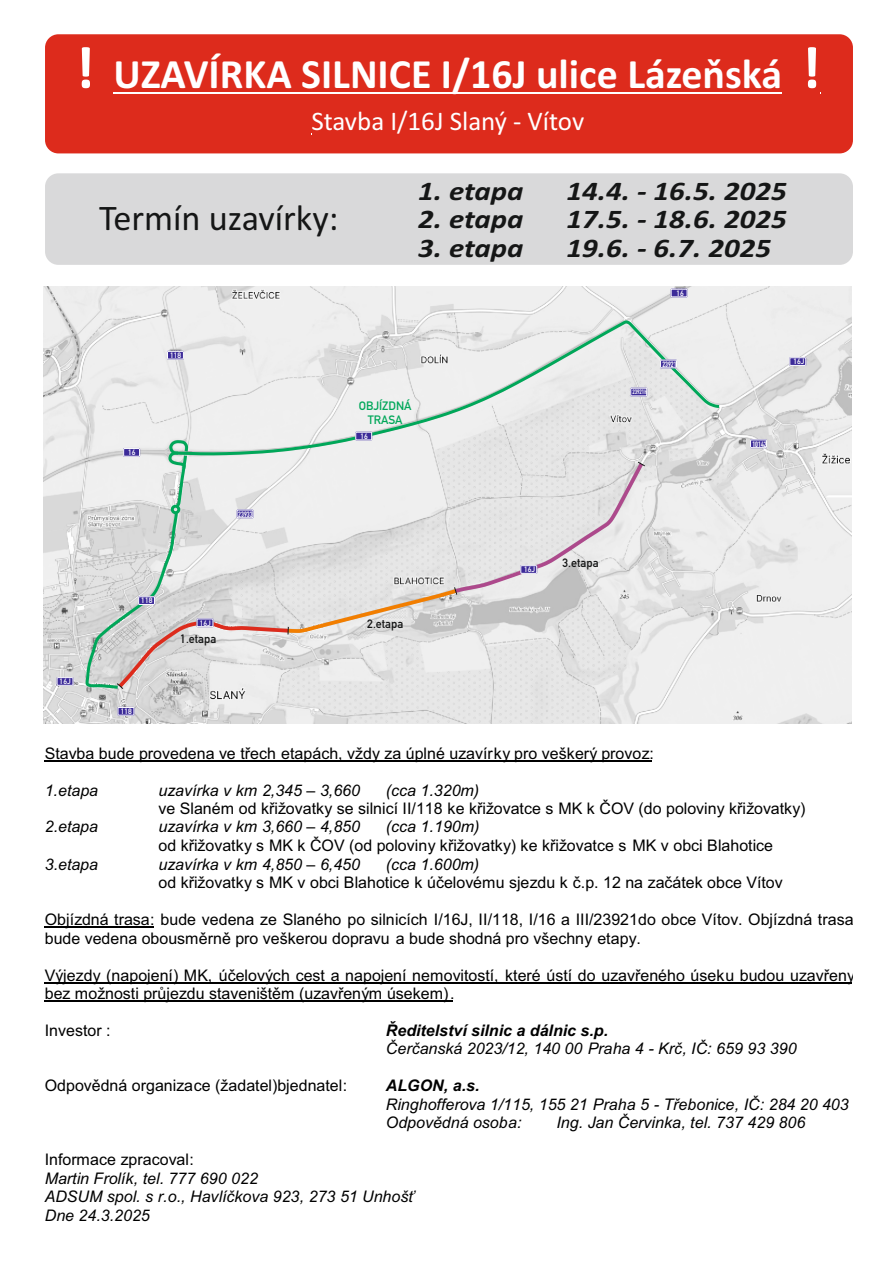
<style>
.page{position:relative;width:893px;height:1263px;background:#fff}
.page>*{position:absolute;margin:0;border:0;box-sizing:border-box;transform-origin:0 0}
.t1{font:700 42px "Calibri";color:#fff}
.t2{font:36.3px "Calibri";color:#151616}
.t3{font:italic 700 27px/28.5px "Calibri";color:#151616;scale:1.15 1}
.t4{font:27px "Calibri";color:#fff}
.t5{font:16.05px/18.5px "Arial";color:#000}
.t6{font:italic 16.05px/18.5px "Arial";color:#000}
.t7{font:italic 700 16.05px "Arial";color:#000}
.t8{font:12px "DIN Mittelschrift CE";color:#151616}
.t9{font:12px/13.8px "DIN Mittelschrift CE";color:#00a759;text-align:center}
.t10{font:7.65px "DIN Mittelschrift CE";color:#fff}
.t11{font:7.65px "DIN Engschrift CE";color:#fff}
.t12{font:6.45px "DIN Engschrift CE";color:#fff}
.s1{font-size:60.15px}
</style>
<div class="page">
<div style="left:45px;top:173px;width:808px;height:92px;background:#d9d9da;border-radius:13px"></div>
<div style="left:45px;top:34px;width:808px;height:119px;background:#dd2b1c;border-radius:13px"></div>
<hr style="left:113px;top:92px;width:669px;height:2px;background:#fff">
<img style="left:43px;top:287px;width:808px;height:436px">
<svg style="left:166px;top:318px;width:556px;height:193px"></svg>
<svg style="left:83px;top:389px;width:563px;height:302px"></svg>
<svg style="left:123px;top:448px;width:17px;height:9px"></svg>
<div style="left:123px;top:448px;width:17px;height:8px;background:#3c2b99;border:1px solid #fff"></div>
<div style="left:355px;top:432px;width:17px;height:8px;background:#3c2b99;border:1px solid #fff"></div>
<div style="left:671px;top:289px;width:17px;height:8px;background:#c6c1df"></div>
<div style="left:671px;top:289px;width:16px;height:8px;background:#3c2b99;border:1px solid #fff"></div>
<div style="left:789px;top:357px;width:17px;height:9px;background:#3c2b99;border:1px solid #fff"></div>
<div style="left:520px;top:565px;width:17px;height:9px;background:#3c2b99;border:1px solid #fff"></div>
<svg style="left:196px;top:618px;width:18px;height:9px"></svg>
<div style="left:197px;top:619px;width:16px;height:8px;background:#3c2b99;border:1px solid #fff"></div>
<div style="left:57px;top:677px;width:16px;height:9px;background:#3c2b99;border:1px solid #fff"></div>
<div style="left:138px;top:596px;width:17px;height:9px;background:#3c2b99;border:1px solid #fff"></div>
<svg style="left:117px;top:707px;width:17px;height:9px"></svg>
<div style="left:118px;top:707px;width:16px;height:8px;background:#3c2b99;border:1px solid #fff"></div>
<div style="left:237px;top:509px;width:17px;height:9px;background:#c2bddc"></div>
<div style="left:237px;top:510px;width:16px;height:8px;background:#3c2b99;border:1px solid #fff"></div>
<div style="left:167px;top:351px;width:17px;height:9px;background:#c3bfdd"></div>
<div style="left:167px;top:351px;width:17px;height:8px;background:#3c2b99;border:1px solid #fff"></div>
<svg style="left:660px;top:359px;width:17px;height:9px"></svg>
<div style="left:660px;top:360px;width:17px;height:8px;background:#3c2b99;border:1px solid #fff"></div>
<div style="left:630px;top:388px;width:17px;height:8px;background:#3c2b99;border:1px solid #fff"></div>
<div style="left:750px;top:439px;width:17px;height:9px;background:#c0bcdb"></div>
<div style="left:750px;top:440px;width:17px;height:8px;background:#3c2b99;border:1px solid #fff"></div>
<hr style="left:45px;top:760px;width:607px;height:2px;background:#000">
<hr style="left:45px;top:927px;width:109px;height:1px;background:#000">
<hr style="left:45px;top:982px;width:807px;height:1px;background:#000">
<hr style="left:45px;top:1001px;width:408px;height:1px;background:#000">
<h1 class="t1" style="left:75px;top:56px;width:747px"><span class="s1">!</span> UZAVÍRKA SILNICE I/16J ulice Lázeňská <span class="s1">!</span></h1>
<h3 class="t4" style="left:311px;top:109px;width:274px">Stavba I/16J Slaný - Vítov</h3>
<p class="t10" style="left:60px;top:678px;width:13px">16J</p>
<h2 class="t2" style="left:99px;top:203px;width:241px">Termín uzavírky:</h2>
<p class="t10" style="left:170px;top:352px;width:13px">118</p>
<p class="t10" style="left:128px;top:449px;width:9px">16</p>
<p class="t11" style="left:238px;top:511px;width:16px">23933</p>
<p class="t10" style="left:141px;top:598px;width:13px">118</p>
<p class="t10" style="left:200px;top:620px;width:13px">16J</p>
<p class="t8" style="left:180px;top:634px;width:38px">1.etapa</p>
<h3 class="t3" style="left:418px;top:179px;width:93px">1. etapa</h3>
<h3 class="t3" style="left:566px;top:179px;width:193px">14.4. - 16.5. 2025</h3>
<h3 class="t3" style="left:418px;top:207px;width:93px">2. etapa</h3>
<h3 class="t3" style="left:418px;top:236px;width:93px">3. etapa</h3>
<h3 class="t3" style="left:566px;top:207px;width:193px">17.5. - 18.6. 2025<br>19.6. - 6.7. 2025</h3>
<p class="t9" style="left:359px;top:400px;width:54px">OBJÍZDNÁ<br>TRASA</p>
<p class="t10" style="left:361px;top:433px;width:9px">16</p>
<p class="t8" style="left:367px;top:619px;width:38px">2.etapa</p>
<p class="t10" style="left:676px;top:290px;width:9px">16</p>
<p class="t12" style="left:632px;top:389px;width:16px">23921h</p>
<p class="t11" style="left:662px;top:361px;width:16px">23921</p>
<p class="t10" style="left:524px;top:566px;width:13px">16J</p>
<p class="t8" style="left:562px;top:558px;width:38px">3.etapa</p>
<p class="t10" style="left:793px;top:359px;width:13px">16J</p>
<p class="t11" style="left:752px;top:441px;width:16px">10142</p>
<p class="t10" style="left:121px;top:708px;width:13px">118</p>
<p class="t5" style="left:45px;top:745px;width:610px">Stavba bude provedena ve třech etapách, vždy za úplné uzavírky pro veškerý provoz:</p>
<p class="t6" style="left:45px;top:782px;width:55px">1.etapa</p>
<p class="t6" style="left:158px;top:782px;width:203px">uzavírka v km 2,345 – 3,660</p>
<p class="t6" style="left:386px;top:782px;width:95px">(cca 1.320m)</p>
<p class="t5" style="left:158px;top:801px;width:649px">ve Slaném od křižovatky se silnicí II/118 ke křižovatce s MK k ČOV (do poloviny křižovatky)</p>
<p class="t6" style="left:45px;top:819px;width:55px">2.etapa</p>
<p class="t6" style="left:158px;top:819px;width:203px">uzavírka v km 3,660 – 4,850</p>
<p class="t6" style="left:386px;top:819px;width:95px">(cca 1.190m)</p>
<p class="t5" style="left:158px;top:838px;width:616px">od křižovatky s MK k ČOV (od poloviny křižovatky) ke křižovatce s MK v obci Blahotice</p>
<p class="t6" style="left:45px;top:856px;width:55px">3.etapa</p>
<p class="t6" style="left:158px;top:856px;width:203px">uzavírka v km 4,850 – 6,450</p>
<p class="t6" style="left:386px;top:856px;width:95px">(cca 1.600m)</p>
<p class="t5" style="left:158px;top:875px;width:626px">od křižovatky s MK v obci Blahotice k účelovému sjezdu k č.p. 12 na začátek obce Vítov</p>
<p class="t5" style="left:45px;top:912px;width:810px">Objízdná trasa: bude vedena ze Slaného po silnicích I/16J, II/118, I/16 a III/23921do obce Vítov. Objízdná trasa bude vedena obousměrně pro veškerou dopravu a bude shodná pro všechny etapy.</p>
<p class="t5" style="left:45px;top:967px;width:812px">Výjezdy (napojení) MK, účelových cest a napojení nemovitostí, které ústí do uzavřeného úseku budou uzavřeny bez možnosti průjezdu staveništěm (uzavřeným úsekem).</p>
<p class="t5" style="left:45px;top:1022px;width:67px">Investor :</p>
<p class="t7" style="left:386px;top:1024px;width:224px">Ředitelství silnic a dálnic s.p.</p>
<p class="t6" style="left:386px;top:1041px;width:412px">Čerčanská 2023/12, 140 00 Praha 4 - Krč, IČ: 659 93 390</p>
<p class="t5" style="left:45px;top:1078px;width:304px">Odpovědná organizace (žadatel)bjednatel:</p>
<p class="t7" style="left:386px;top:1080px;width:95px">ALGON, a.s.</p>
<p class="t6" style="left:386px;top:1096px;width:464px">Ringhofferova 1/115, 155 21 Praha 5 - Třebonice, IČ: 284 20 403<br>Odpovědná osoba:</p>
<p class="t6" style="left:556px;top:1114px;width:250px">Ing. Jan Červinka, tel. 737 429 806</p>
<p class="t5" style="left:45px;top:1152px;width:150px">Informace zpracoval:</p>
<p class="t6" style="left:45px;top:1170px;width:371px">Martin Frolík, tel. 777 690 022<br>ADSUM spol. s r.o., Havlíčkova 923, 273 51 Unhošť<br>Dne 24.3.2025</p>
</div>
